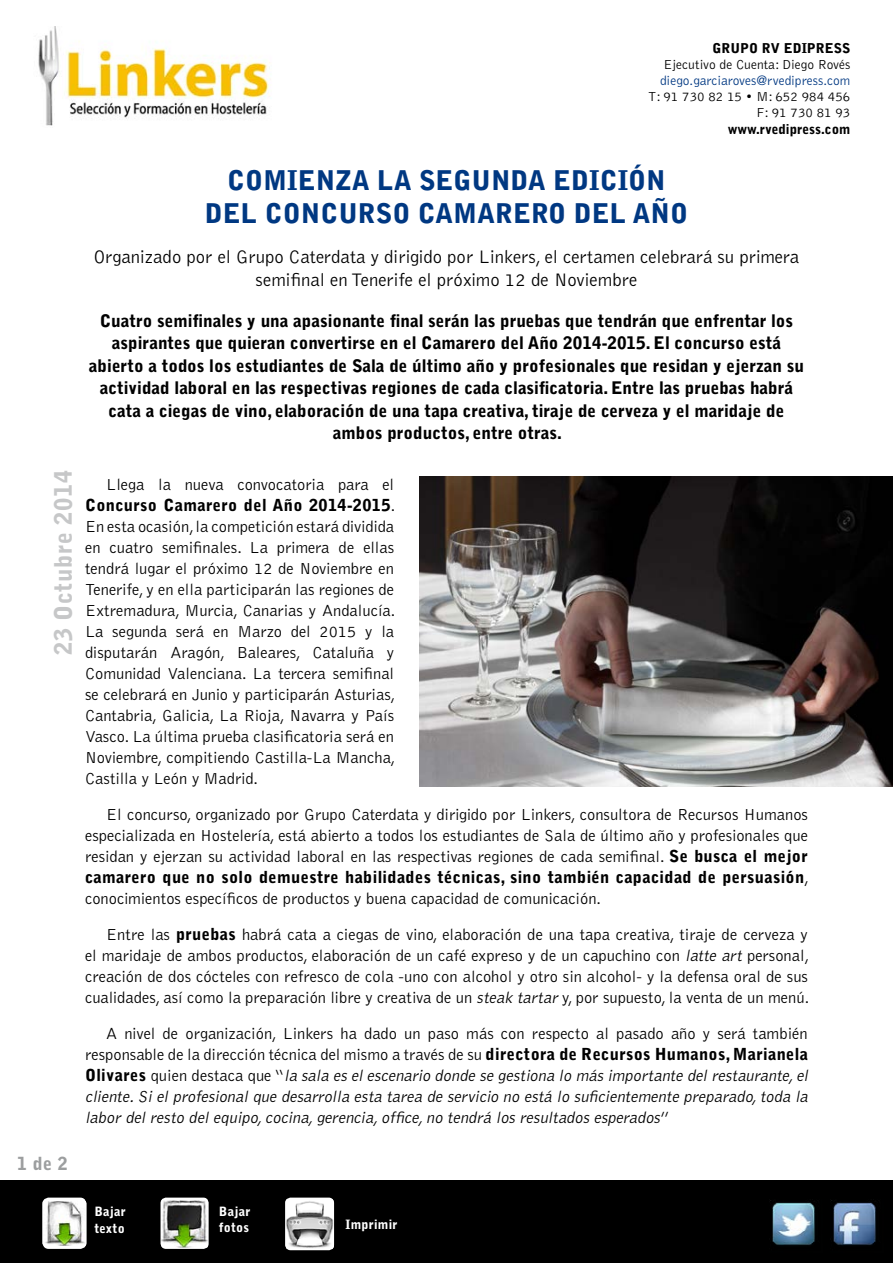
<style>
.page{position:relative;width:893px;height:1263px;background:#fff}
.page>*{position:absolute;margin:0;border:0;box-sizing:border-box;transform-origin:0 0}
.t1{font:900 27px/32.4px "Bell Gothic";color:#003882;text-align:center}
.t2{font:900 24px "Bell Gothic";letter-spacing:.02em;color:#c6c7c8}
.t3{font:300 18.75px/23.2px "Bell Gothic";color:#000;text-align:center}
.t4{font:900 18px "Bell Gothic";color:#9c9e9f}
.t5{font:900 17.25px/22.5px "Bell Gothic";color:#000;text-align:center}
.t6{font:300 16.5px/21px "Bell Gothic";color:#000;text-align:justify}
.t7{font:italic 300 16.5px/21px "Bell Gothic";color:#000}
.t8{font:300 13.5px/16.2px "Bell Gothic";color:#000;text-align:right}
.t9{font:900 13.5px "Bell Gothic";color:#000}
.t10{font:300 13.5px "Bell Gothic";color:#003882}
.t11{font:900 12.75px/16.5px "Bell Gothic";letter-spacing:.02em;color:#fff}
.s1{font-weight:900}
.s2{font-style:italic}
.s3{font-style:normal}
.s4{font-weight:900;font-style:normal}
</style>
<div class="page">
<div style="left:0;top:1180px;width:893px;height:83px;background:#000"></div>
<div style="left:285px;top:1197px;width:49px;height:53px;background:#fff;border-radius:5px"></div>
<img style="left:285px;top:1199px;width:49px;height:50px">
<div style="left:43px;top:1197px;width:43px;height:52px;background:#fff;border-radius:6px"></div>
<img style="left:45px;top:1201px;width:40px;height:44px">
<div style="left:161px;top:1197px;width:48px;height:52px;background:#fff;border-radius:5px"></div>
<img style="left:161px;top:1200px;width:47px;height:47px">
<img style="left:420px;top:476px;width:473px;height:311px">
<img style="left:38px;top:27px;width:231px;height:99px">
<img style="left:770px;top:1200px;width:45px;height:46px">
<img style="left:831px;top:1200px;width:45px;height:46px">
<h2 class="t2" style="left:49px;top:655px;width:187px;rotate:-90deg">23 Octubre 2014</h2>
<p class="t4" style="left:17px;top:1153px;width:52px">1 de 2</p>
<p class="t9" style="left:712px;top:40px;width:139px">GRUPO RV EDIPRESS</p>
<p class="t8" style="left:663px;top:57px;width:188px">Ejecutivo de Cuenta: Diego Rovés</p>
<p class="t10" style="left:660px;top:73px;width:192px">diego.garciaroves@rvedipress.com</p>
<p class="t8" style="left:648px;top:89px;width:204px">T: 91 730 82 15 • M: 652 984 456<br>F: 91 730 81 93</p>
<p class="t9" style="left:728px;top:121px;width:124px">www.rvedipress.com</p>
<h1 class="t1" style="left:205px;top:165px;width:485px">COMIENZA LA SEGUNDA EDICIÓN<br>DEL CONCURSO CAMARERO DEL AÑO</h1>
<p class="t3" style="left:94px;top:246px;width:707px">Organizado por el Grupo Caterdata y dirigido por Linkers, el certamen celebrará su primera semifinal en Tenerife el próximo 12 de Noviembre</p>
<p class="t5" style="left:89px;top:309px;width:716px">Cuatro semifinales y una apasionante final serán las pruebas que tendrán que enfrentar los aspirantes que quieran convertirse en el Camarero del Año 2014-2015. El concurso está abierto a todos los estudiantes de Sala de último año y profesionales que residan y ejerzan su actividad laboral en las respectivas regiones de cada clasificatoria. Entre las pruebas habrá cata a ciegas de vino, elaboración de una tapa creativa, tiraje de cerveza y el maridaje de ambos productos, entre otras.</p>
<p class="t6" style="left:85px;top:474px;width:312px;text-indent:21px">Llega la nueva convocatoria para el <span class="s1">Concurso Camarero del Año 2014-2015</span>.<br>En esta ocasión, la competición estará dividida en cuatro semifinales. La primera de ellas tendrá lugar el próximo 12 de Noviembre en Tenerife, y en ella participarán las regiones de Extremadura, Murcia, Canarias y Andalucía.<br>La segunda será en Marzo del 2015 y la disputarán Aragón, Baleares, Cataluña y Comunidad Valenciana. La tercera semifinal se celebrará en Junio y participarán Asturias, Cantabria, Galicia, La Rioja, Navarra y País Vasco. La última prueba clasificatoria será en Noviembre, compitiendo Castilla-La Mancha, Castilla y León y Madrid.</p>
<p class="t6" style="left:85px;top:804px;width:726px;text-indent:21px">El concurso, organizado por Grupo Caterdata y dirigido por Linkers, consultora de Recursos Humanos especializada en Hostelería, está abierto a todos los estudiantes de Sala de último año y profesionales que residan y ejerzan su actividad laboral en las respectivas regiones de cada semifinal. <span class="s1">Se busca el mejor camarero que no solo demuestre habilidades técnicas, sino también capacidad de persuasión</span>, conocimientos específicos de productos y buena capacidad de comunicación.</p>
<p class="t6" style="left:85px;top:924px;width:726px;text-indent:21px">Entre las <span class="s1">pruebas</span> habrá cata a ciegas de vino, elaboración de una tapa creativa, tiraje de cerveza y el maridaje de ambos productos, elaboración de un café expreso y de un capuchino con <span class="s2">latte art</span> personal, creación de dos cócteles con refresco de cola -uno con alcohol y otro sin alcohol- y la defensa oral de sus cualidades, así como la preparación libre y creativa de un <span class="s2">steak tartar</span> y, por supuesto, la venta de un menú.</p>
<p class="t7" style="left:85px;top:1023px;width:728px;text-indent:21px"><span class="s3">A nivel de organización, Linkers ha dado un paso más con respecto al pasado año y será también responsable de la dirección técnica del mismo a través de su</span> <span class="s4">directora de Recursos Humanos, Marianela O l i v a r e s</span> <span class="s3">q u i e n d e s t a c a q u e “</span> la sala es el escenario donde se gestiona lo más importante del restaurante,el cliente.Si el profesional que desarrolla esta tarea de servicio no está lo suficientemente preparado,toda la labor del resto del equipo,cocina,gerencia,office,no tendrá los resultados esperados<span class="s3">”</span></p>
<p class="t11" style="left:94px;top:1204px;width:33px">Bajar texto</p>
<p class="t11" style="left:219px;top:1203px;width:33px">Bajar fotos</p>
<p class="t11" style="left:345px;top:1216px;width:54px">Imprimir</p>
</div>
